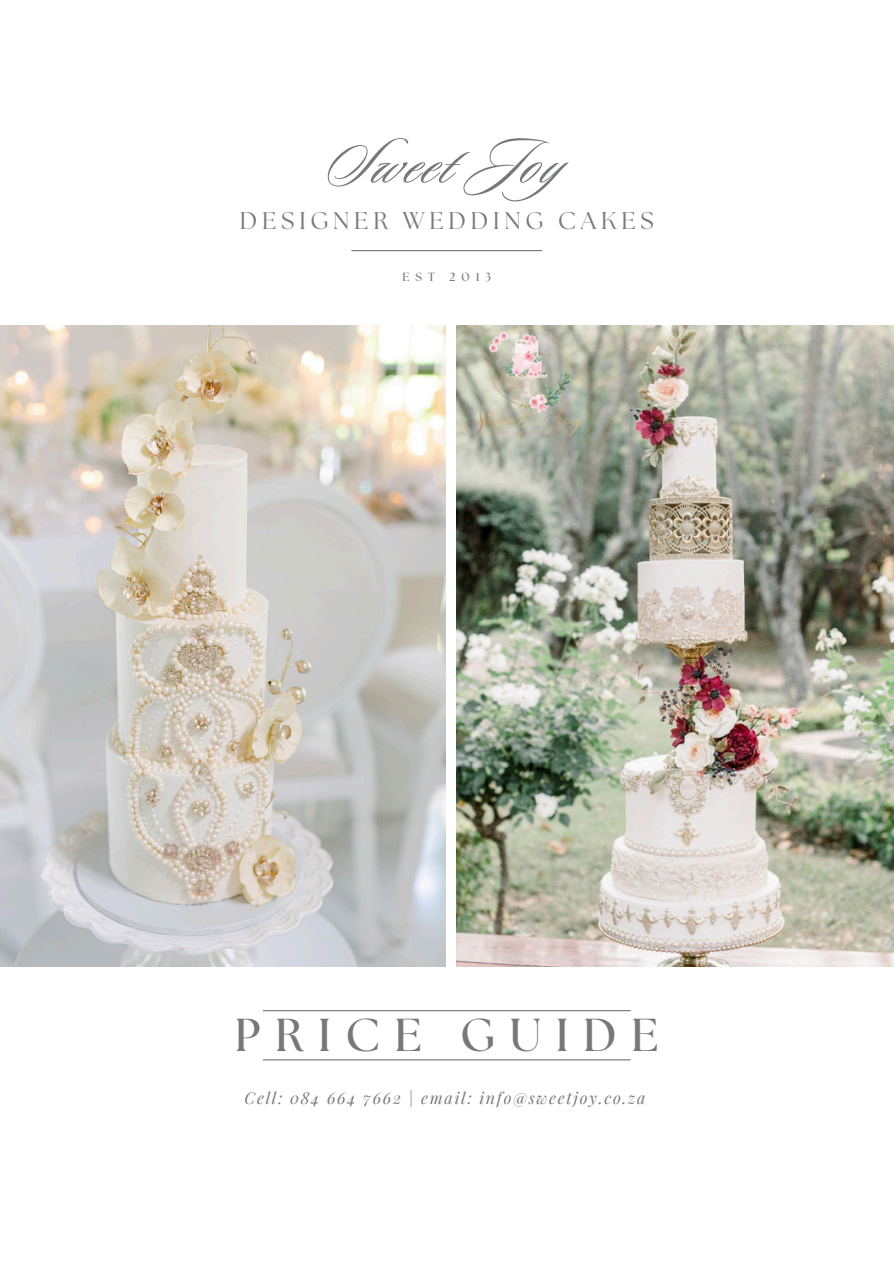
<style>
.page{position:relative;width:894px;height:1264px;background:#fff}
.page>*{position:absolute;margin:0;border:0;box-sizing:border-box;transform-origin:0 0}
.t1{font:67.2px "Sloop Script Pro";letter-spacing:.05em;color:#77787b}
.t2{font:700 46.05px "The Seasons";letter-spacing:.315em;color:#77787b}
.t3{font:24.15px "The Seasons";letter-spacing:.2em;color:#77787b}
.t4{font:italic 16.05px "Playfair Display";letter-spacing:.105em;color:#77787b}
.t5{font:700 11.85px "The Seasons";letter-spacing:.505em;color:#77787b}
</style>
<div class="page">
<hr style="left:351px;top:250px;width:191px;height:1px;background:#737373">
<hr style="left:263px;top:1010px;width:367px;height:1px;background:#737373">
<hr style="left:263px;top:1059px;width:367px;height:1px;background:#737373">
<img style="left:0;top:326px;width:445px;height:640px">
<img style="left:457px;top:326px;width:436px;height:640px">
<h3 class="t1" style="left:325px;top:128px;width:286px">Sweet Joy</h3>
<h1 class="t3" style="left:240px;top:210px;width:415px">DESIGNER WEDDING CAKES</h1>
<p class="t5" style="left:402px;top:272px;width:90px">EST 2013</p>
<p class="t2" style="left:235px;top:1014px;width:425px">PRICE GUIDE</p>
<p class="t4" style="left:244px;top:1086px;width:402px">Cell: 084 664 7662 | email: info@sweetjoy.co.za</p>
</div>
